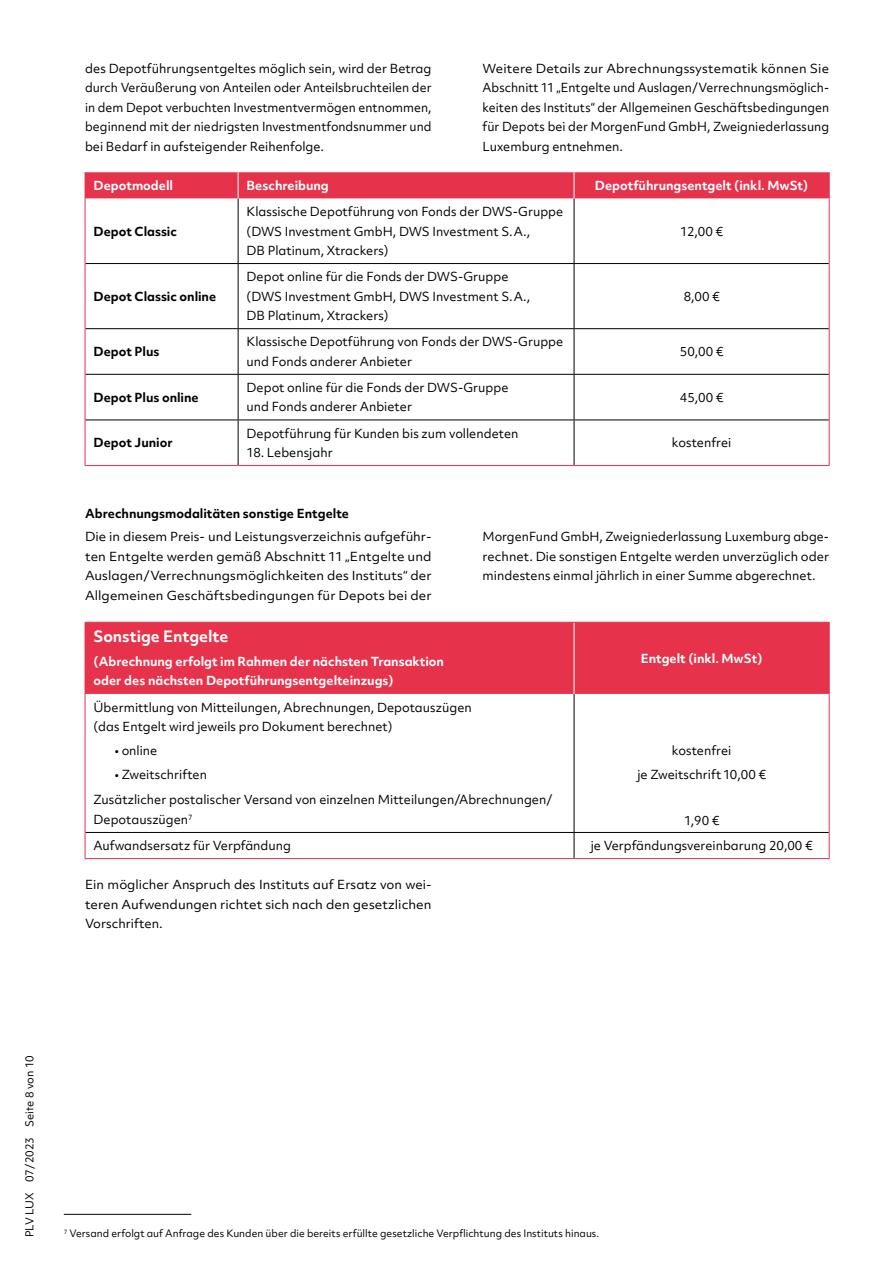
<style>
.page{position:relative;width:893px;height:1263px;background:#fff}
.page>*{position:absolute;margin:0;border:0;box-sizing:border-box;transform-origin:0 0}
.t1{font:700 15px "Objektiv Mk 2";color:#fff}
.t2{font:12px/19.5px "Objektiv Mk 2";color:#000}
.t3{font:12px/19.5px "Objektiv Mk 2";color:#000;text-align:justify;scale:1.04 1}
.t4{font:12px/19.5px "Objektiv Mk 2";color:#000;text-align:justify;scale:1.05 1}
.t5{font:700 12px/19.5px "Objektiv Mk 2";color:#fff}
.t6{font:700 12px "Objektiv Mk 2";color:#000}
.t7{font:10.5px "Objektiv Mk 1";color:#000}
.t8{font:9.75px "Objektiv Mk 2";color:#000}
</style>
<div class="page">
<hr style="left:64px;top:1214px;width:127px;height:1px;background:#000">
<hr style="left:238px;top:198px;width:1px;height:65px;background:#000">
<hr style="left:574px;top:198px;width:1px;height:65px;background:#000">
<hr style="left:85px;top:263px;width:153px;height:1px;background:#000">
<hr style="left:238px;top:263px;width:336px;height:1px;background:#000">
<hr style="left:238px;top:264px;width:1px;height:64px;background:#000">
<hr style="left:574px;top:263px;width:255px;height:1px;background:#000">
<hr style="left:574px;top:264px;width:1px;height:64px;background:#000">
<hr style="left:85px;top:328px;width:153px;height:1px;background:#000">
<hr style="left:238px;top:328px;width:336px;height:1px;background:#000">
<hr style="left:238px;top:329px;width:1px;height:45px;background:#000">
<hr style="left:574px;top:328px;width:255px;height:1px;background:#000">
<hr style="left:574px;top:329px;width:1px;height:45px;background:#000">
<hr style="left:85px;top:374px;width:153px;height:1px;background:#000">
<hr style="left:238px;top:374px;width:336px;height:1px;background:#000">
<hr style="left:238px;top:375px;width:1px;height:45px;background:#000">
<hr style="left:574px;top:374px;width:255px;height:1px;background:#000">
<hr style="left:574px;top:375px;width:1px;height:45px;background:#000">
<hr style="left:85px;top:420px;width:153px;height:1px;background:#000">
<hr style="left:238px;top:420px;width:336px;height:1px;background:#000">
<hr style="left:238px;top:420px;width:1px;height:45px;background:#000">
<hr style="left:574px;top:420px;width:255px;height:1px;background:#000">
<hr style="left:574px;top:420px;width:1px;height:45px;background:#000">
<hr style="left:85px;top:198px;width:1px;height:66px;background:#e7324b">
<hr style="left:829px;top:198px;width:1px;height:66px;background:#e7324b">
<hr style="left:85px;top:264px;width:1px;height:65px;background:#e7324b">
<hr style="left:829px;top:264px;width:1px;height:65px;background:#e7324b">
<hr style="left:85px;top:329px;width:1px;height:45px;background:#e7324b">
<hr style="left:829px;top:329px;width:1px;height:45px;background:#e7324b">
<hr style="left:85px;top:374px;width:1px;height:46px;background:#e7324b">
<hr style="left:829px;top:374px;width:1px;height:46px;background:#e7324b">
<hr style="left:85px;top:420px;width:1px;height:45px;background:#e7324b">
<hr style="left:829px;top:420px;width:1px;height:45px;background:#e7324b">
<hr style="left:85px;top:465px;width:153px;height:1px;background:#e7324b">
<hr style="left:238px;top:465px;width:336px;height:1px;background:#e7324b">
<hr style="left:574px;top:465px;width:256px;height:1px;background:#e7324b">
<div style="left:85px;top:172px;width:745px;height:26px;background:#e7324b"></div>
<div style="left:86px;top:623px;width:743px;height:71px;background:#e7324b"></div>
<hr style="left:574px;top:694px;width:1px;height:138px;background:#000">
<hr style="left:85px;top:832px;width:489px;height:1px;background:#000">
<hr style="left:574px;top:832px;width:255px;height:1px;background:#000">
<svg style="left:574px;top:833px;width:1px;height:25px"></svg>
<hr style="left:829px;top:694px;width:1px;height:138px;background:#e7324b">
<svg style="left:829px;top:832px;width:1px;height:26px"></svg>
<hr style="left:574px;top:623px;width:1px;height:71px;background:#fff">
<hr style="left:85px;top:694px;width:1px;height:138px;background:#e7324b">
<svg style="left:85px;top:832px;width:1px;height:26px"></svg>
<hr style="left:85px;top:622px;width:489px;height:1px;background:#e7324b">
<hr style="left:574px;top:622px;width:256px;height:1px;background:#e7324b">
<hr style="left:829px;top:623px;width:1px;height:71px;background:#e7324b">
<hr style="left:85px;top:623px;width:1px;height:71px;background:#e7324b">
<hr style="left:85px;top:858px;width:489px;height:1px;background:#e7324b">
<hr style="left:574px;top:858px;width:256px;height:1px;background:#e7324b">
<p class="t2" style="left:85px;top:59px;width:348px;text-align:justify">des Depot füh rungs ent geltes möglich sein, wird der Betrag durch Ver äußerung von An teilen oder Anteils bruch teilen der in dem Depot verbuchten Invest ment vermögen ent nom men, be ginn end mit der nie drig sten Invest ment fonds num mer und bei Bedarf in aufsteigender Reihen folge.</p>
<p class="t3" style="left:483px;top:59px;width:335px">Weitere Details zur Abrechnungssystematik können Sie Ab schnitt 11 „Entgelte und Auslagen/Verrechnungs mög lich&shy;keiten des Instituts“ der Allge meinen Geschäfts bedingungen für Depots bei der MorgenFund GmbH, Zweigniederlassung Luxemburg entnehmen.</p>
<p class="t5" style="left:94px;top:175px;width:81px">Depotmodell</p>
<p class="t5" style="left:247px;top:175px;width:84px">Beschreibung</p>
<p class="t5" style="left:595px;top:175px;width:215px">Depotführungsentgelt (inkl. MwSt)</p>
<p class="t6" style="left:94px;top:222px;width:85px">Depot Classic</p>
<p class="t2" style="left:247px;top:202px;width:318px">Klassische Depotführung von Fonds der DWS-Gruppe (DWS Investment GmbH, DWS Investment S. A.,<br>DB Platinum, Xtrackers)</p>
<p class="t2" style="left:680px;top:221px;width:44px">12,00 €</p>
<p class="t6" style="left:94px;top:288px;width:124px">Depot Classic online</p>
<p class="t2" style="left:247px;top:267px;width:285px">Depot online für die Fonds der DWS-Gruppe (DWS Investment GmbH, DWS Investment S. A.,<br>DB Platinum, Xtrackers)</p>
<p class="t2" style="left:684px;top:286px;width:37px">8,00 €</p>
<p class="t6" style="left:94px;top:343px;width:67px">Depot Plus</p>
<p class="t2" style="left:247px;top:332px;width:318px">Klassische Depotführung von Fonds der DWS-Gruppe und Fonds anderer Anbieter</p>
<p class="t2" style="left:680px;top:342px;width:45px">50,00 €</p>
<p class="t6" style="left:94px;top:389px;width:107px">Depot Plus online</p>
<p class="t2" style="left:247px;top:378px;width:263px">Depot online für die Fonds der DWS-Gruppe und Fonds anderer Anbieter</p>
<p class="t2" style="left:680px;top:387px;width:45px">45,00 €</p>
<p class="t6" style="left:94px;top:434px;width:81px">Depot Junior</p>
<p class="t2" style="left:247px;top:423px;width:273px">Depotführung für Kunden bis zum vollendeten</p>
<p class="t2" style="left:247px;top:443px;width:88px">18. Lebensjahr</p>
<p class="t2" style="left:672px;top:433px;width:61px">kostenfrei</p>
<p class="t6" style="left:85px;top:505px;width:265px">Abrechnungsmodalitäten sonstige Entgelte</p>
<p class="t4" style="left:85px;top:527px;width:332px">Die in diesem Preis- und Leistungsverzeichnis aufgeführ&shy;ten Entgelte werden gemäß Abschnitt 11 „Entgelte und Aus lagen/Verrechnungsmöglichkeiten des Instituts“ der All ge meinen Geschäftsbedingungen für Depots bei der</p>
<p class="t2" style="left:483px;top:527px;width:348px;text-align:justify">MorgenFund GmbH, Zweigniederlassung Luxemburg abge&shy;rechnet. Die sonstigen Entgelte werden unverzüglich oder mindestens einmal jährlich in einer Summe abgerechnet.</p>
<p class="t1" style="left:94px;top:626px;width:136px">Sonstige Entgelte</p>
<p class="t5" style="left:94px;top:651px;width:352px">(Abrechnung erfolgt im Rahmen der nächsten Transaktion oder des nächsten Depotführungsentgelteinzugs)</p>
<p class="t5" style="left:641px;top:648px;width:123px">Entgelt (inkl. MwSt)</p>
<p class="t2" style="left:94px;top:697px;width:380px">Übermittlung von Mitteilungen, Abrechnungen, Depotauszügen (das Entgelt wird jeweils pro Dokument berechnet)</p>
<p class="t2" style="left:115px;top:740px;width:44px">• online</p>
<p class="t2" style="left:94px;top:761px;width:460px;line-height:25.8px;text-indent:21px">• Zweitschriften<br>Zusätzlicher postalischer Versand von einzelnen Mitteilungen/Abrechnungen/</p>
<p class="t2" style="left:94px;top:809px;width:101px">Depotauszügen<sup>7</sup></p>
<p class="t2" style="left:637px;top:738px;width:130px;line-height:24.5px;text-align:center">kostenfrei<br>je Zweitschrift 10,00 €</p>
<p class="t2" style="left:684px;top:811px;width:37px">1,90 €</p>
<p class="t2" style="left:94px;top:836px;width:199px">Aufwandsersatz für Verpfändung</p>
<p class="t2" style="left:591px;top:836px;width:223px">je Verpfändungsvereinbarung 20,00 €</p>
<p class="t3" style="left:85px;top:875px;width:335px">Ein möglicher Anspruch des Instituts auf Ersatz von wei&shy;te ren Aufwendungen richtet sich nach den gesetzlichen Vor schriften.</p>
<p class="t7" style="left:22px;top:1237px;width:183px;rotate:-90deg">PLV LUX 07/2023 Seite 8 von 10</p>
<p class="t8" style="left:64px;top:1227px;width:537px"><sup>7</sup> Versand erfolgt auf Anfrage des Kunden über die bereits erfüllte gesetzliche Verpflichtung des Instituts hinaus.</p>
</div>
